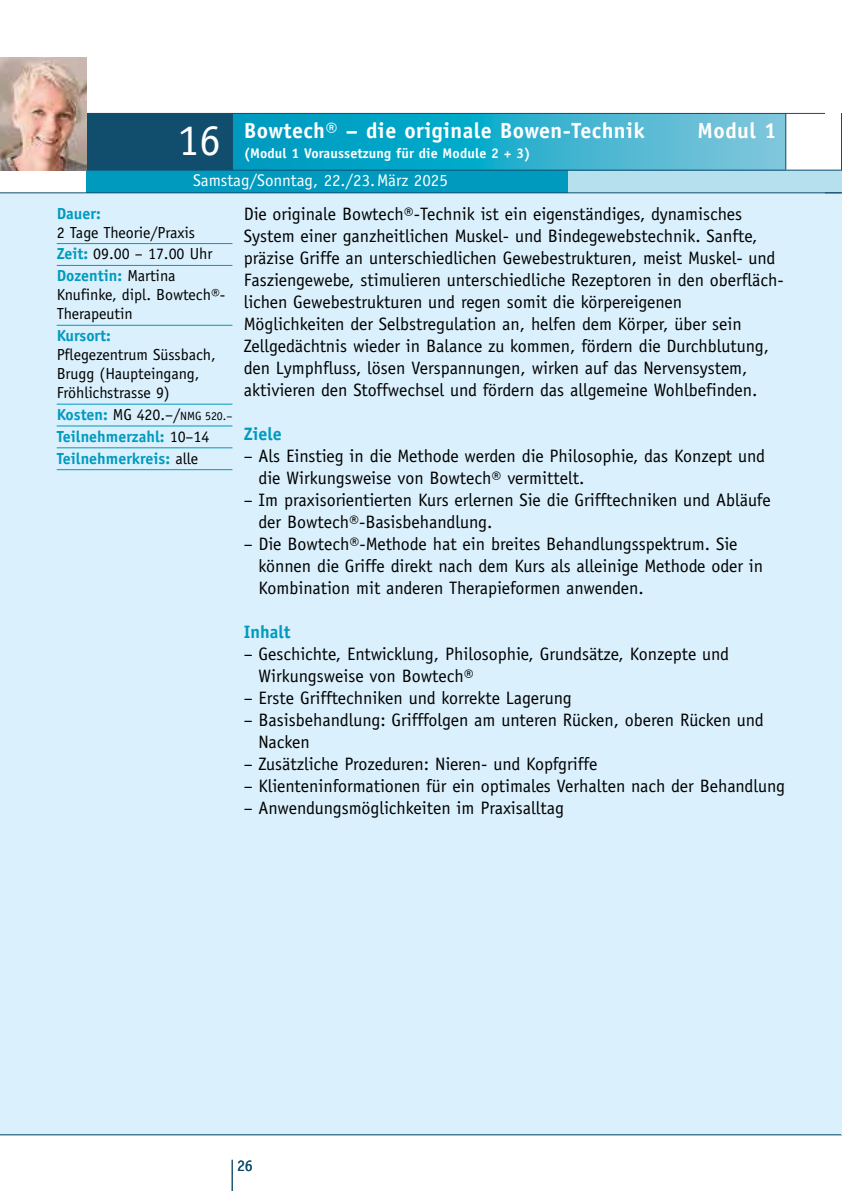
<style>
.page{position:relative;width:842px;height:1191px;background:#fff}
.page>*{position:absolute;margin:0;border:0;box-sizing:border-box;transform-origin:0 0}
.t1{font:44px "Officina Sans Std";color:#fff}
.t2{font:700 22px "Officina Sans Std";letter-spacing:.02em;color:#fff}
.t3{font:18px/22px "Officina Sans Std";color:#000}
.t4{font:700 18px "Officina Sans Std";color:#009abf}
.t5{font:17px "Officina Sans Std";color:#fff}
.t6{font:16px/19px "Officina Sans Std";letter-spacing:-.005em;color:#000}
.t7{font:700 16px/21.8px "Officina Sans Std";color:#009abf}
.t8{font:16px "Officina Sans Std";color:#114e6e}
.t9{font:700 14px "Officina Sans Std";letter-spacing:.01em;color:#fff}
.s1{font-weight:700;color:#009abf}
.s2{font-weight:400;color:#000}
.s3{font-weight:400;font-size:12px;color:#000}
</style>
<div class="page">
<hr style="left:232px;top:1159px;width:1px;height:32px;background:#114e6e">
<div style="left:369px;top:170px;width:473px;height:23px;background:#b6e0ee"></div>
<div style="left:0;top:193px;width:842px;height:942px;background:#daf0fc"></div>
<div style="left:0;top:113px;width:232px;height:57px;background:#114e6e"></div>
<svg style="left:233px;top:114px;width:552px;height:56px;background:#2caecc"></svg>
<div style="left:86px;top:170px;width:482px;height:23px;background:#009abf"></div>
<hr style="left:0;top:113px;width:825px;height:1px;background:#114e6e">
<hr style="left:0;top:192px;width:842px;height:1px;background:#114e6e">
<hr style="left:232px;top:113px;width:1px;height:57px;background:#114e6e">
<hr style="left:57px;top:243px;width:175px;height:1px;background:#009abf">
<hr style="left:57px;top:265px;width:175px;height:1px;background:#009abf">
<hr style="left:57px;top:325px;width:175px;height:1px;background:#009abf">
<hr style="left:57px;top:404px;width:175px;height:1px;background:#009abf">
<hr style="left:57px;top:425px;width:175px;height:1px;background:#009abf">
<hr style="left:57px;top:447px;width:175px;height:1px;background:#009abf">
<hr style="left:57px;top:469px;width:175px;height:1px;background:#009abf">
<hr style="left:0;top:170px;width:842px;height:1px;background:#114e6e">
<hr style="left:785px;top:113px;width:1px;height:57px;background:#114e6e">
<hr style="left:0;top:1134px;width:842px;height:1px;background:#114e6e">
<img style="left:0;top:57px;width:86px;height:114px">
<svg style="left:825px;top:192px;width:17px;height:1px"></svg>
<h1 class="t1" style="left:177px;top:114px;width:45px">16</h1>
<p class="t2" style="left:244px;top:117px;width:403px">Bowtech® – die originale Bowen-Technik</p>
<p class="t2" style="left:698px;top:117px;width:80px">Modul 1</p>
<p class="t9" style="left:244px;top:145px;width:288px">(Modul 1 Voraussetzung für die Module 2 + 3)</p>
<p class="t5" style="left:193px;top:170px;width:256px">Samstag/Sonntag, 22./23.März 2025</p>
<p class="t7" style="left:57px;top:202px;width:46px">Dauer:</p>
<p class="t6" style="left:57px;top:221px;width:157px;line-height:21.8px">2 Tage Theorie/Praxis<br><span class="s1">Zeit:</span> 09.00 – 17.00 Uhr<br><span class="s1">Dozentin:</span> Martina</p>
<p class="t6" style="left:57px;top:285px;width:170px">Knufinke, dipl. Bowtech®-<br>Therapeutin</p>
<p class="t7" style="left:57px;top:324px;width:56px">Kursort:</p>
<p class="t6" style="left:57px;top:345px;width:161px">Pflegezentrum Süssbach,<br>Brugg (Haupteingang,<br>Fröhlichstrasse 9)</p>
<p class="t7" style="left:57px;top:403px;width:177px">Kosten: <span class="s2">MG 420.–/</span><span class="s3">NMG 520.–<br></span>Teilnehmerzahl: <span class="s2">10–14<br></span>Teilnehmerkreis: <span class="s2">alle</span></p>
<p class="t3" style="left:244px;top:203px;width:541px">Die originale Bowtech®-Technik ist ein eigenständiges, dynamisches System einer ganzheitlichen Muskel- und Bindegewebstechnik. Sanfte, präzise Griffe an unterschiedlichen Gewebestrukturen, meist Muskel- und Fasziengewebe, stimulieren unterschiedliche Rezeptoren in den oberfläch&shy;lichen Gewebestrukturen und regen somit die körpereigenen Möglichkeiten der Selbstregulation an, helfen dem Körper, über sein Zellgedächtnis wieder in Balance zu kommen, fördern die Durchblutung, den Lymphfluss, lösen Verspannungen, wirken auf das Nervensystem, aktivieren den Stoffwechsel und fördern das allgemeine Wohlbefinden.</p>
<p class="t4" style="left:244px;top:423px;width:39px">Ziele</p>
<p class="t3" style="left:259px;top:445px;width:508px;text-indent:-15px">– Als Einstieg in die Methode werden die Philosophie, das Konzept und die Wirkungsweise von Bowtech® vermittelt.</p>
<p class="t3" style="left:259px;top:489px;width:514px;text-indent:-15px">– Im praxisorientierten Kurs erlernen Sie die Grifftechniken und Abläufe der Bowtech®-Basisbehandlung.</p>
<p class="t3" style="left:259px;top:533px;width:506px;text-indent:-15px">– Die Bowtech®-Methode hat ein breites Behandlungsspektrum. Sie können die Griffe direkt nach dem Kurs als alleinige Methode oder in<br>Kombination mit anderen Therapieformen anwenden.</p>
<p class="t4" style="left:244px;top:621px;width:48px">Inhalt</p>
<p class="t3" style="left:259px;top:643px;width:472px;text-indent:-15px">– Geschichte, Entwicklung, Philosophie, Grundsätze, Konzepte und<br>Wirkungsweise von Bowtech®</p>
<p class="t3" style="left:244px;top:687px;width:330px">– Erste Grifftechniken und korrekte Lagerung</p>
<p class="t3" style="left:259px;top:709px;width:507px;text-indent:-15px">– Basisbehandlung: Grifffolgen am unteren Rücken, oberen Rücken und<br>Nacken</p>
<p class="t3" style="left:244px;top:753px;width:355px">– Zusätzliche Prozeduren: Nieren- und Kopfgriffe</p>
<p class="t3" style="left:244px;top:775px;width:543px">– Klienteninformationen für ein optimales Verhalten nach der Behandlung</p>
<p class="t3" style="left:244px;top:797px;width:322px">– Anwendungsmöglichkeiten im Praxisalltag</p>
<p class="t8" style="left:237px;top:1156px;width:17px">26</p>
</div>
